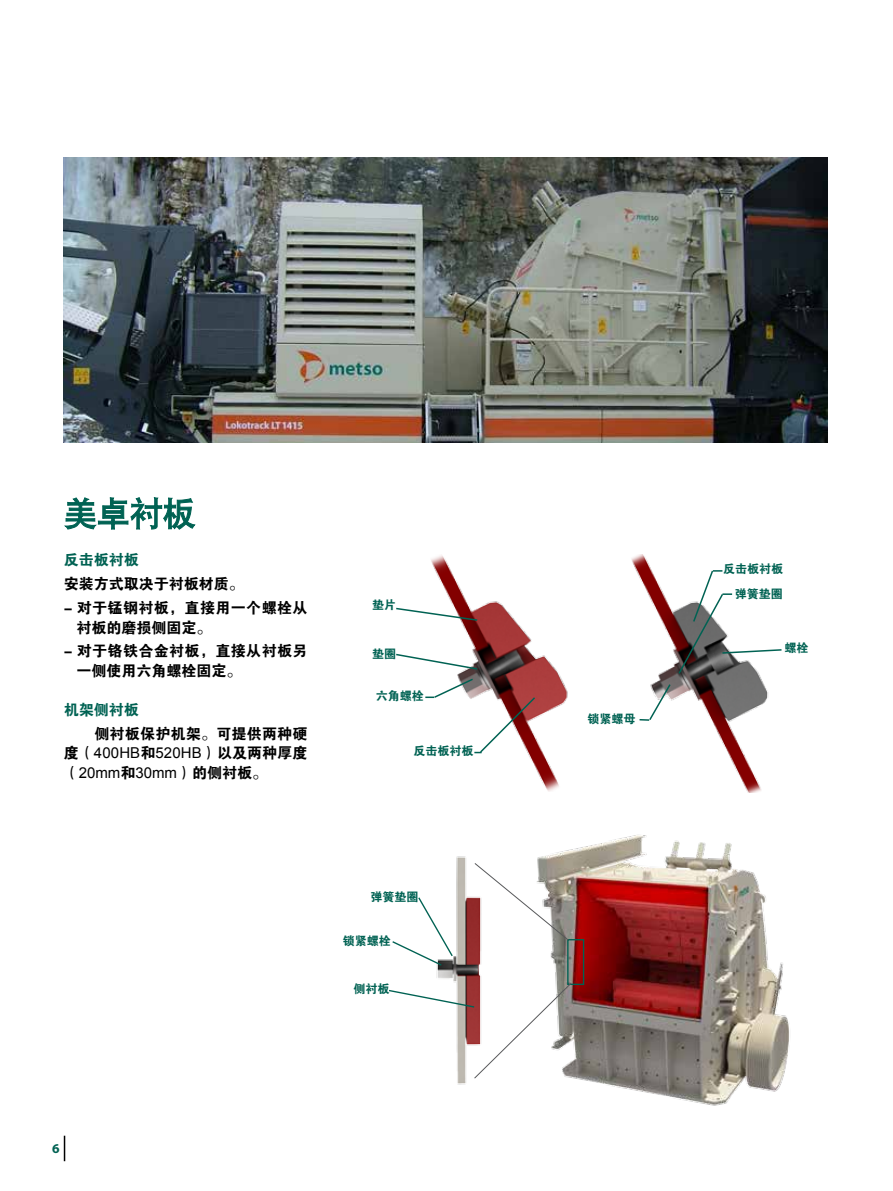
<style>
.page{position:relative;width:893px;height:1191px;background:#fff}
.page>*{position:absolute;margin:0;border:0;box-sizing:border-box;transform-origin:0 0}
.t1{font:15px/19.5px "FZDHTJW GB1 0";letter-spacing:.015em;color:#000}
.t2{font:15px "FZDHTJW GB1 0";color:#006253}
.t3{font:700 13.5px "Myriad Pro";color:#006253}
.t4{font:12px/24.6px "FZDHTJW GB1 0";color:#006253;text-align:right}
.s1{font-family:"Arial"}
</style>
<div class="page">
<svg style="left:64px;top:1135px;width:1px;height:26px"></svg>
<svg style="left:64px;top:497px;width:132px;height:33px"></svg>
<img style="left:546px;top:834px;width:243px;height:272px">
<div style="left:567px;top:939px;width:17px;height:46px;border:1px solid #006253"></div>
<svg style="left:546px;top:862px;width:23px;height:79px;background:#9e9990"></svg>
<img style="left:436px;top:856px;width:110px;height:229px">
<svg style="left:392px;top:896px;width:62px;height:71px"></svg>
<svg style="left:389px;top:982px;width:183px;height:97px"></svg>
<img style="left:631px;top:554px;width:138px;height:238px">
<img style="left:431px;top:555px;width:137px;height:236px">
<svg style="left:677px;top:569px;width:105px;height:106px"></svg>
<svg style="left:640px;top:682px;width:32px;height:39px"></svg>
<svg style="left:396px;top:607px;width:83px;height:15px"></svg>
<svg style="left:396px;top:653px;width:83px;height:17px"></svg>
<svg style="left:425px;top:677px;width:112px;height:77px"></svg>
<img style="left:64px;top:157px;width:764px;height:285px">
<p class="t2" style="left:64px;top:552px;width:76px">反击板衬板</p>
<p class="t1" style="left:64px;top:575px;width:181px">安装方式取决于衬板材质。</p>
<p class="t1" style="left:77px;top:598px;width:232px;text-indent:-13px">- 对于锰钢衬板，直接用一个螺栓从衬板的磨损侧固定。</p>
<p class="t1" style="left:77px;top:642px;width:232px;text-indent:-13px">- 对于铬铁合金衬板，直接从衬板另一侧使用六角螺栓固定。</p>
<p class="t2" style="left:64px;top:701px;width:76px">机架侧衬板</p>
<p class="t1" style="left:64px;top:724px;width:245px;text-align:justify;text-indent:31px">侧衬板保护机架。可提供两种硬度（<span class="s1">400HB</span>和<span class="s1">520HB</span>）以及两种厚度（<span class="s1">20mm</span>和<span class="s1">30mm</span>）的侧衬板。</p>
<p class="t4" style="left:372px;top:592px;width:25px">垫片</p>
<p class="t4" style="left:372px;top:642px;width:26px">垫圈</p>
<p class="t4" style="left:376px;top:684px;width:49px">六角螺栓</p>
<p class="t4" style="left:413px;top:739px;width:61px">反击板衬板</p>
<p class="t4" style="left:371px;top:884px;width:49px">弹簧垫圈</p>
<p class="t4" style="left:343px;top:928px;width:49px">锁紧螺栓</p>
<p class="t4" style="left:353px;top:977px;width:37px">侧衬板</p>
<p class="t3" style="left:52px;top:1139px;width:9px">6</p>
<p class="t4" style="left:588px;top:707px;width:49px">锁紧螺母</p>
<p class="t4" style="left:723px;top:557px;width:61px">反击板衬板弹簧垫圈</p>
<p class="t4" style="left:784px;top:636px;width:25px">螺栓</p>
</div>
